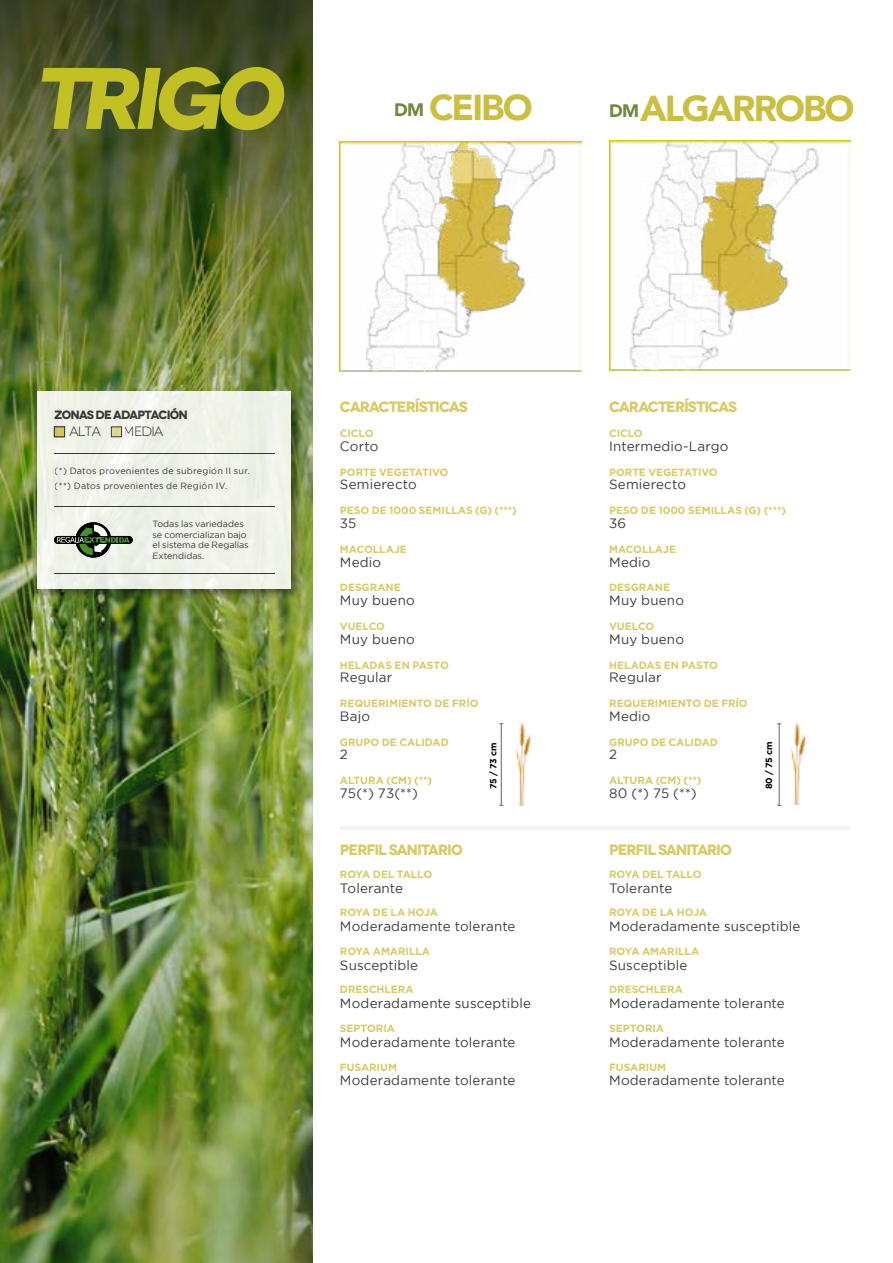
<style>
.page{position:relative;width:893px;height:1263px;background:#fff}
.page>*{position:absolute;margin:0;border:0;box-sizing:border-box;transform-origin:0 0}
.t1{font:700 expanded 87px "Novecento";color:#c2c022}
.t2{font:900 36px "Avenir";letter-spacing:-.055em;color:#cabf41}
.t3{font:700 expanded 15px "Novecento";letter-spacing:-.07em;color:#d6cb65}
.t4{font:13.5px "Gotham";letter-spacing:.015em;color:#3c3c3b}
.t5{font:expanded 13.5px "Novecento";letter-spacing:-.07em;color:#3c3c3b}
.t6{font:700 expanded 12px "Novecento";letter-spacing:-.07em;color:#3c3c3b}
.t7{font:700 10.5px "Gotham";letter-spacing:-.005em;color:#d6cb65}
.t8{font:9px/14.7px "Gotham";letter-spacing:.025em;color:#3c3c3b}
.t9{font:9px/10.5px "Gotham";color:#3c3c3b}
.t10{font:700 9px "Gotham";letter-spacing:-.01em;color:#000}
.s1{font-size:18px;color:#71883f}
</style>
<div class="page">
<hr style="left:341px;top:826px;width:509px;height:3px;background:#f2f2f2">
<hr style="left:779px;top:724px;width:1px;height:81px;background:#646363">
<img style="left:790px;top:722px;width:17px;height:82px">
<img style="left:609px;top:140px;width:242px;height:231px">
<hr style="left:501px;top:724px;width:1px;height:81px;background:#646363">
<img style="left:515px;top:722px;width:17px;height:84px">
<img style="left:340px;top:141px;width:241px;height:231px">
<img style="left:0;top:0;width:312px;height:1263px">
<div style="left:34px;top:388px;width:270px;height:213px;background:#000;opacity:.5"></div>
<div style="left:37px;top:392px;width:254px;height:197px;background:#f0f2e9"></div>
<div style="left:54px;top:426px;width:11px;height:11px;background:#cbc95d;border:1px solid #3c3c3b"></div>
<div style="left:111px;top:426px;width:11px;height:11px;background:#dcd994;border:1px solid #3c3c3b"></div>
<hr style="left:54px;top:453px;width:220px;height:1px;background:#3c3c3b">
<hr style="left:54px;top:506px;width:220px;height:1px;background:#3c3c3b">
<hr style="left:54px;top:573px;width:220px;height:1px;background:#3c3c3b">
<svg style="left:75px;top:522px;width:36px;height:36px"></svg>
<svg style="left:54px;top:525px;width:79px;height:30px"></svg>
<h1 class="t1" style="left:34px;top:44px;width:266px">TRIGO</h1>
<h2 class="t2" style="left:394px;top:77px;width:140px"><span class="s1">DM</span> CEIBO</h2>
<h2 class="t2" style="left:609px;top:78px;width:247px"><span class="s1">DM</span>ALGARROBO</h2>
<p class="t6" style="left:54px;top:407px;width:136px">ZONAS DE ADAPTACIÓN</p>
<p class="t5" style="left:69px;top:424px;width:34px">ALTA</p>
<p class="t5" style="left:124px;top:424px;width:41px">MEDIA</p>
<p class="t8" style="left:55px;top:464px;width:197px">(*) Datos provenientes de subregión II sur. (**) Datos provenientes de Región IV.</p>
<p class="t9" style="left:152px;top:519px;width:98px">Todas las variedades se comercializan bajo el sistema de Regalías<br>Extendidas.</p>
<h3 class="t3" style="left:340px;top:397px;width:129px">CARACTERÍSTICAS</h3>
<h3 class="t3" style="left:609px;top:397px;width:129px">CARACTERÍSTICAS</h3>
<p class="t7" style="left:340px;top:427px;width:35px">CICLO</p>
<p class="t7" style="left:340px;top:465px;width:110px">PORTE VEGETATIVO</p>
<p class="t7" style="left:340px;top:504px;width:178px">PESO DE 1000 SEMILLAS (G) (***)</p>
<p class="t7" style="left:340px;top:542px;width:69px">MACOLLAJE</p>
<p class="t7" style="left:340px;top:581px;width:62px">DESGRANE</p>
<p class="t7" style="left:340px;top:619px;width:47px">VUELCO</p>
<p class="t7" style="left:340px;top:658px;width:110px">HELADAS EN PASTO</p>
<p class="t7" style="left:340px;top:696px;width:140px">REQUERIMIENTO DE FRÍO</p>
<p class="t7" style="left:340px;top:735px;width:110px">GRUPO DE CALIDAD</p>
<p class="t7" style="left:340px;top:773px;width:94px">ALTURA (CM) (**)</p>
<p class="t7" style="left:609px;top:427px;width:35px">CICLO</p>
<p class="t7" style="left:609px;top:465px;width:110px">PORTE VEGETATIVO</p>
<p class="t7" style="left:609px;top:504px;width:178px">PESO DE 1000 SEMILLAS (G) (***)</p>
<p class="t7" style="left:609px;top:542px;width:69px">MACOLLAJE</p>
<p class="t7" style="left:609px;top:581px;width:62px">DESGRANE</p>
<p class="t7" style="left:609px;top:619px;width:47px">VUELCO</p>
<p class="t7" style="left:609px;top:658px;width:110px">HELADAS EN PASTO</p>
<p class="t7" style="left:609px;top:696px;width:140px">REQUERIMIENTO DE FRÍO</p>
<p class="t7" style="left:609px;top:735px;width:110px">GRUPO DE CALIDAD</p>
<p class="t7" style="left:609px;top:773px;width:94px">ALTURA (CM) (**)</p>
<p class="t4" style="left:609px;top:439px;width:121px">Intermedio-Largo</p>
<p class="t4" style="left:609px;top:477px;width:78px">Semierecto</p>
<p class="t4" style="left:609px;top:516px;width:19px">36</p>
<p class="t4" style="left:609px;top:554px;width:43px">Medio</p>
<p class="t4" style="left:609px;top:593px;width:76px">Muy bueno</p>
<p class="t4" style="left:609px;top:631px;width:76px">Muy bueno</p>
<p class="t4" style="left:609px;top:670px;width:54px">Regular</p>
<p class="t4" style="left:609px;top:708px;width:43px">Medio</p>
<p class="t4" style="left:609px;top:747px;width:10px">2</p>
<p class="t4" style="left:609px;top:786px;width:89px">80 (*) 75 (**)</p>
<p class="t4" style="left:340px;top:439px;width:40px">Corto</p>
<p class="t4" style="left:340px;top:477px;width:78px">Semierecto</p>
<p class="t4" style="left:340px;top:516px;width:18px">35</p>
<p class="t4" style="left:340px;top:554px;width:43px">Medio</p>
<p class="t4" style="left:340px;top:593px;width:76px">Muy bueno</p>
<p class="t4" style="left:340px;top:631px;width:76px">Muy bueno</p>
<p class="t4" style="left:340px;top:670px;width:54px">Regular</p>
<p class="t4" style="left:340px;top:708px;width:32px">Bajo</p>
<p class="t4" style="left:340px;top:747px;width:10px">2</p>
<p class="t4" style="left:340px;top:786px;width:79px">75(*) 73(**)</p>
<p class="t10" style="left:487px;top:789px;width:48px;rotate:-90deg">75 / 73 cm</p>
<p class="t10" style="left:763px;top:789px;width:49px;rotate:-90deg">80 / 75 cm</p>
<h3 class="t3" style="left:340px;top:840px;width:124px">PERFIL SANITARIO</h3>
<p class="t7" style="left:340px;top:867px;width:94px">ROYA DEL TALLO</p>
<p class="t7" style="left:340px;top:906px;width:100px">ROYA DE LA HOJA</p>
<p class="t7" style="left:340px;top:944px;width:92px">ROYA AMARILLA</p>
<p class="t7" style="left:340px;top:983px;width:75px">DRESCHLERA</p>
<p class="t7" style="left:340px;top:1021px;width:57px">SEPTORIA</p>
<p class="t7" style="left:340px;top:1060px;width:59px">FUSARIUM</p>
<p class="t4" style="left:340px;top:880px;width:65px">Tolerante</p>
<p class="t4" style="left:340px;top:919px;width:177px">Moderadamente tolerante</p>
<p class="t4" style="left:340px;top:957px;width:80px">Susceptible</p>
<p class="t4" style="left:340px;top:996px;width:193px">Moderadamente susceptible</p>
<p class="t4" style="left:340px;top:1034px;width:177px">Moderadamente tolerante</p>
<p class="t4" style="left:340px;top:1073px;width:177px">Moderadamente tolerante</p>
<h3 class="t3" style="left:609px;top:840px;width:124px">PERFIL SANITARIO</h3>
<p class="t7" style="left:609px;top:867px;width:94px">ROYA DEL TALLO</p>
<p class="t7" style="left:609px;top:906px;width:100px">ROYA DE LA HOJA</p>
<p class="t7" style="left:609px;top:944px;width:92px">ROYA AMARILLA</p>
<p class="t7" style="left:609px;top:983px;width:75px">DRESCHLERA</p>
<p class="t7" style="left:609px;top:1021px;width:57px">SEPTORIA</p>
<p class="t7" style="left:609px;top:1060px;width:59px">FUSARIUM</p>
<p class="t4" style="left:609px;top:880px;width:65px">Tolerante</p>
<p class="t4" style="left:609px;top:919px;width:193px">Moderadamente susceptible</p>
<p class="t4" style="left:609px;top:957px;width:80px">Susceptible</p>
<p class="t4" style="left:609px;top:996px;width:177px">Moderadamente tolerante</p>
<p class="t4" style="left:609px;top:1034px;width:177px">Moderadamente tolerante</p>
<p class="t4" style="left:609px;top:1073px;width:177px">Moderadamente tolerante</p>
</div>
